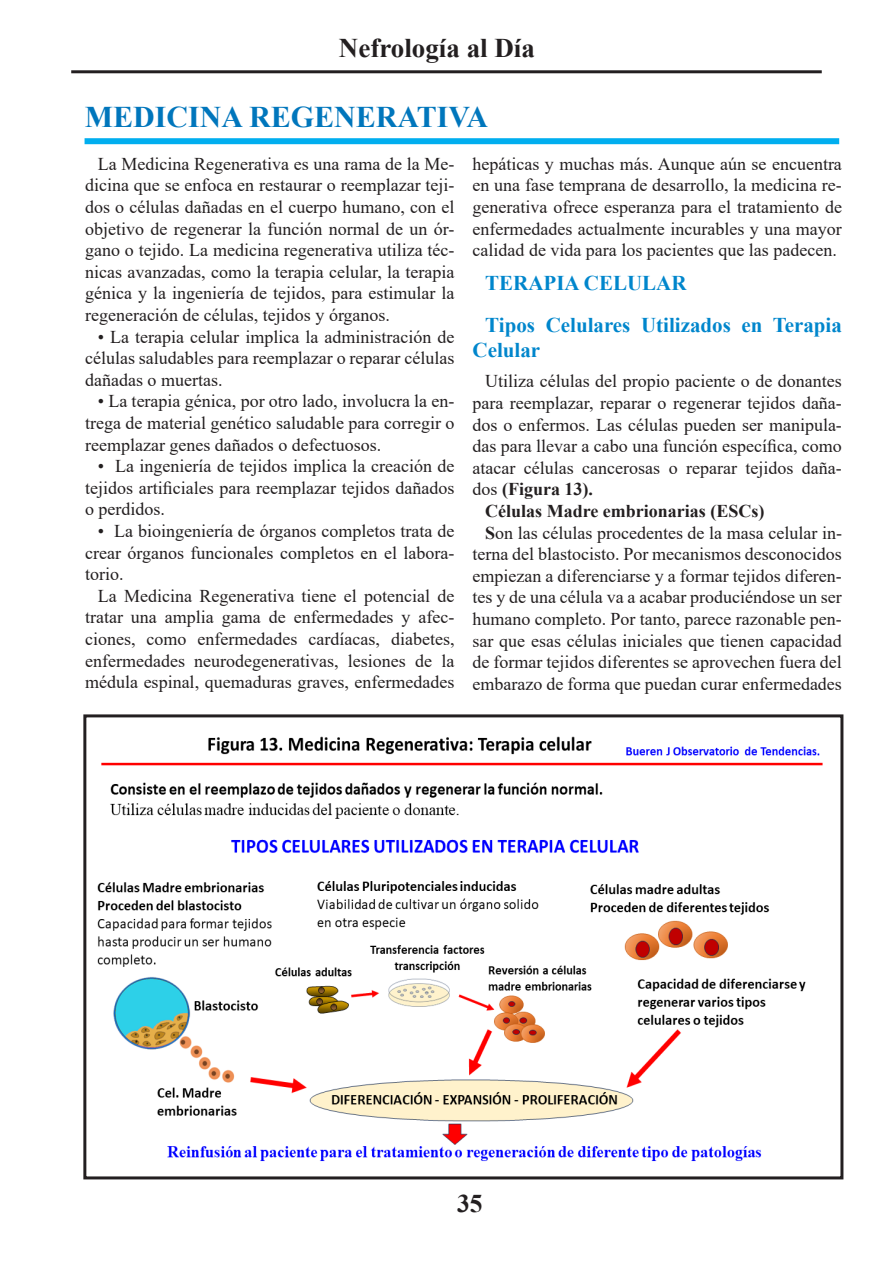
<style>
.page{position:relative;width:893px;height:1263px;background:#fff}
.page>*{position:absolute;margin:0;border:0;box-sizing:border-box;transform-origin:0 0}
.t1{font:700 30px "Times New Roman";color:#0076bc}
.t2{font:700 27px "Times New Roman";color:#231f20}
.t3{font:700 25.5px "Times New Roman";color:#231f20}
.t4{font:700 21px/42.2px "Times New Roman";color:#0086cc}
.t5{font:18px/21.6px "Times New Roman";color:#231f20;text-align:justify}
.t6{font:700 18px "Times New Roman";color:#231f20}
.s1{font-weight:400}
.s2{font-weight:700}
</style>
<div class="page">
<hr style="left:71px;top:70px;width:751px;height:3px;background:#231f20">
<img style="left:97px;top:736px;width:726px;height:426px">
<div style="left:83px;top:714px;width:760px;height:465px;border:3px solid #231f20"></div>
<div style="left:85px;top:138px;width:754px;height:6px;background:#00aeef"></div>
<h2 class="t2" style="left:339px;top:28px;width:197px">Nefrología al Día</h2>
<h1 class="t1" style="left:85px;top:95px;width:405px">MEDICINA REGENERATIVA</h1>
<p class="t5" style="left:85px;top:152px;width:371px;text-indent:13px">La Medicina Regenerativa es una rama de la Me&shy;dicina que se enfoca en restaurar o reemplazar teji&shy;dos o células dañadas en el cuerpo humano, con el objetivo de regenerar la función normal de un ór&shy;gano o tejido. La medicina regenerativa utiliza téc&shy;nicas avanzadas, como la terapia celular, la terapia génica y la ingeniería de tejidos, para estimular la regeneración de células, tejidos y órganos.</p>
<p class="t5" style="left:85px;top:325px;width:371px;text-indent:13px">• La terapia celular implica la administración de células saludables para reemplazar o reparar células dañadas o muertas.</p>
<p class="t5" style="left:85px;top:390px;width:371px;text-indent:13px">• La terapia génica, por otro lado, involucra la en&shy;trega de material genético saludable para corregir o reemplazar genes dañados o defectuosos.</p>
<p class="t5" style="left:85px;top:455px;width:371px;text-indent:13px">• La ingeniería de tejidos implica la creación de tejidos artificiales para reemplazar tejidos dañados o perdidos.</p>
<p class="t5" style="left:85px;top:520px;width:371px;text-indent:13px">• La bioingeniería de órganos completos trata de crear órganos funcionales completos en el labora&shy;torio.</p>
<p class="t5" style="left:85px;top:584px;width:371px;text-indent:13px">La Medicina Regenerativa tiene el potencial de tratar una amplia gama de enfermedades y afec&shy;ciones, como enfermedades cardíacas, diabetes, enfermedades neurodegenerativas, lesiones de la médula espinal, quemaduras graves, enfermedades</p>
<p class="t5" style="left:472px;top:152px;width:371px">hepáticas y muchas más. Aunque aún se encuentra en una fase temprana de desarrollo, la medicina re&shy;generativa ofrece esperanza para el tratamiento de enfermedades actualmente incurables y una mayor calidad de vida para los pacientes que las padecen.</p>
<p class="t4" style="left:485px;top:261px;width:358px">TERAPIA CELULAR<br>Tipos Celulares Utilizados en Terapia</p>
<p class="t4" style="left:472px;top:329px;width:69px">Celular</p>
<p class="t5" style="left:485px;top:370px;width:358px">Utiliza células del propio paciente o de donantes</p>
<p class="t5" style="left:472px;top:392px;width:371px">para reemplazar, reparar o regenerar tejidos daña-</p>
<p class="t5" style="left:472px;top:413px;width:371px">dos o enfermos. Las células pueden ser manipula-</p>
<p class="t5" style="left:472px;top:435px;width:371px">das para llevar a cabo una función específica, como</p>
<p class="t5" style="left:472px;top:456px;width:371px">atacar células cancerosas o reparar tejidos daña-</p>
<p class="t6" style="left:472px;top:476px;width:122px"><span class="s1">dos</span> (Figura 13).</p>
<p class="t6" style="left:485px;top:498px;width:281px">Células Madre embrionarias (ESCs)</p>
<p class="t5" style="left:485px;top:521px;width:358px"><span class="s2">S</span>on las células procedentes de la masa celular in-</p>
<p class="t5" style="left:472px;top:543px;width:371px">terna del blastocisto. Por mecanismos desconocidos</p>
<p class="t5" style="left:472px;top:564px;width:371px">empiezan a diferenciarse y a formar tejidos diferen-</p>
<p class="t5" style="left:472px;top:586px;width:371px">tes y de una célula va a acabar produciéndose un ser</p>
<p class="t5" style="left:472px;top:608px;width:371px">humano completo. Por tanto, parece razonable pen-</p>
<p class="t5" style="left:472px;top:629px;width:371px">sar que esas células iniciales que tienen capacidad</p>
<p class="t5" style="left:472px;top:651px;width:371px">de formar tejidos diferentes se aprovechen fuera del</p>
<p class="t5" style="left:472px;top:672px;width:371px">embarazo de forma que puedan curar enfermedades</p>
<h3 class="t3" style="left:457px;top:1185px;width:27px">35</h3>
</div>
